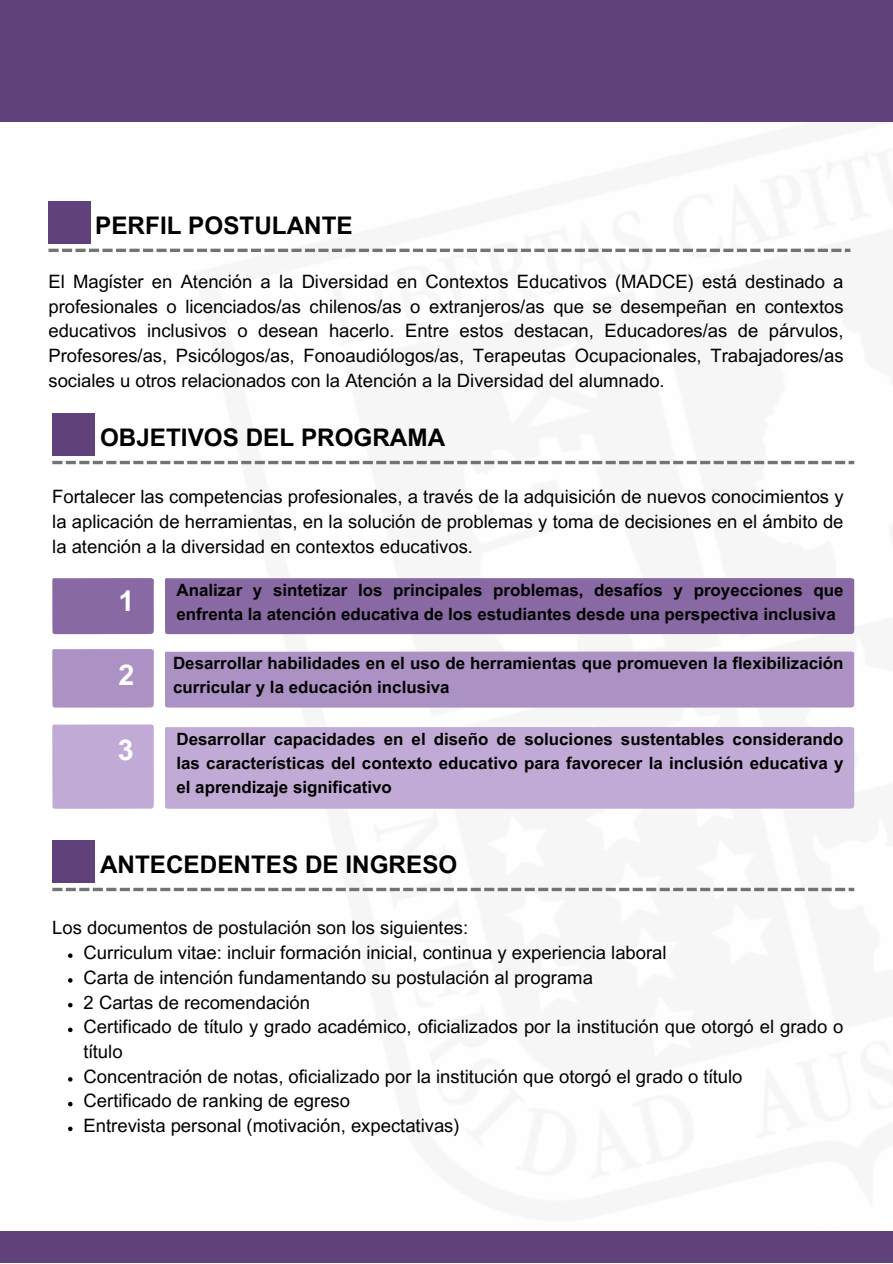
<style>
.page{position:relative;width:893px;height:1264px;background:#fff}
.page>*{position:absolute;margin:0;border:0;box-sizing:border-box;transform-origin:0 0}
.t1{font:700 28.65px "Arial MT Pro";color:#fff}
.t2{font:700 24.3px "Arial MT Pro";color:#000}
.t3{font:18.45px/24.8px "Arial MT Pro";color:#000;text-align:justify}
.t4{font:700 16.95px/23.5px "Arial MT Pro";color:#000}
</style>
<div class="page">
<img style="left:137px;top:248px;width:718px;height:644px">
<div style="left:0;top:0;width:892px;height:122px;background:#60417c"></div>
<div style="left:48px;top:201px;width:43px;height:42px;background:#60417c"></div>
<svg style="left:48px;top:249px;width:802px;height:3px"></svg>
<div style="left:0;top:1231px;width:892px;height:31px;background:#60417c"></div>
<div style="left:165px;top:578px;width:689px;height:56px;background:#8869a4"></div>
<div style="left:165px;top:651px;width:689px;height:56px;background:#ac91c4"></div>
<div style="left:165px;top:727px;width:689px;height:81px;background:#c2aad6"></div>
<div style="left:52px;top:578px;width:102px;height:56px;background:#8869a4"></div>
<div style="left:52px;top:649px;width:102px;height:58px;background:#ac91c4"></div>
<div style="left:52px;top:724px;width:102px;height:84px;background:#c2aad6"></div>
<div style="left:52px;top:413px;width:43px;height:42px;background:#60417c"></div>
<svg style="left:52px;top:461px;width:802px;height:3px"></svg>
<div style="left:52px;top:840px;width:43px;height:42px;background:#60417c"></div>
<svg style="left:52px;top:887px;width:10px;height:4px"></svg>
<svg style="left:66px;top:887px;width:10px;height:4px"></svg>
<svg style="left:79px;top:887px;width:10px;height:4px"></svg>
<svg style="left:93px;top:887px;width:10px;height:4px"></svg>
<svg style="left:106px;top:887px;width:10px;height:4px"></svg>
<svg style="left:120px;top:887px;width:10px;height:4px"></svg>
<svg style="left:133px;top:887px;width:10px;height:4px"></svg>
<svg style="left:147px;top:887px;width:10px;height:4px"></svg>
<svg style="left:160px;top:887px;width:10px;height:4px"></svg>
<svg style="left:174px;top:887px;width:10px;height:4px"></svg>
<svg style="left:187px;top:887px;width:10px;height:4px"></svg>
<svg style="left:201px;top:887px;width:10px;height:4px"></svg>
<svg style="left:214px;top:887px;width:10px;height:4px"></svg>
<svg style="left:228px;top:887px;width:10px;height:4px"></svg>
<svg style="left:241px;top:887px;width:10px;height:4px"></svg>
<svg style="left:255px;top:887px;width:10px;height:4px"></svg>
<svg style="left:268px;top:887px;width:10px;height:4px"></svg>
<svg style="left:282px;top:887px;width:10px;height:4px"></svg>
<svg style="left:295px;top:887px;width:10px;height:4px"></svg>
<svg style="left:309px;top:887px;width:10px;height:4px"></svg>
<svg style="left:322px;top:887px;width:10px;height:4px"></svg>
<svg style="left:336px;top:887px;width:10px;height:4px"></svg>
<svg style="left:349px;top:887px;width:10px;height:4px"></svg>
<svg style="left:363px;top:887px;width:10px;height:4px"></svg>
<svg style="left:376px;top:887px;width:10px;height:4px"></svg>
<svg style="left:389px;top:887px;width:11px;height:4px"></svg>
<svg style="left:403px;top:887px;width:10px;height:4px"></svg>
<svg style="left:416px;top:887px;width:11px;height:4px"></svg>
<svg style="left:430px;top:887px;width:10px;height:4px"></svg>
<svg style="left:443px;top:887px;width:11px;height:4px"></svg>
<svg style="left:457px;top:887px;width:10px;height:4px"></svg>
<svg style="left:470px;top:887px;width:11px;height:4px"></svg>
<svg style="left:484px;top:887px;width:10px;height:4px"></svg>
<svg style="left:497px;top:887px;width:11px;height:4px"></svg>
<svg style="left:511px;top:887px;width:10px;height:4px"></svg>
<svg style="left:524px;top:887px;width:10px;height:4px"></svg>
<svg style="left:538px;top:887px;width:10px;height:4px"></svg>
<svg style="left:551px;top:887px;width:10px;height:4px"></svg>
<svg style="left:565px;top:887px;width:10px;height:4px"></svg>
<svg style="left:578px;top:887px;width:10px;height:4px"></svg>
<svg style="left:592px;top:887px;width:10px;height:4px"></svg>
<svg style="left:605px;top:887px;width:10px;height:4px"></svg>
<svg style="left:619px;top:887px;width:10px;height:4px"></svg>
<svg style="left:632px;top:887px;width:10px;height:4px"></svg>
<svg style="left:646px;top:887px;width:10px;height:4px"></svg>
<svg style="left:659px;top:887px;width:10px;height:4px"></svg>
<svg style="left:673px;top:887px;width:10px;height:4px"></svg>
<svg style="left:686px;top:887px;width:10px;height:4px"></svg>
<svg style="left:700px;top:887px;width:10px;height:4px"></svg>
<svg style="left:713px;top:887px;width:10px;height:4px"></svg>
<svg style="left:727px;top:887px;width:10px;height:4px"></svg>
<svg style="left:740px;top:887px;width:10px;height:4px"></svg>
<svg style="left:754px;top:887px;width:10px;height:4px"></svg>
<svg style="left:767px;top:887px;width:10px;height:4px"></svg>
<svg style="left:781px;top:887px;width:10px;height:4px"></svg>
<svg style="left:794px;top:887px;width:10px;height:4px"></svg>
<svg style="left:808px;top:887px;width:10px;height:4px"></svg>
<svg style="left:821px;top:887px;width:10px;height:4px"></svg>
<svg style="left:835px;top:887px;width:10px;height:4px"></svg>
<svg style="left:848px;top:887px;width:6px;height:4px"></svg>
<svg style="left:68px;top:953px;width:5px;height:4px"></svg>
<svg style="left:68px;top:978px;width:5px;height:4px"></svg>
<svg style="left:68px;top:1002px;width:5px;height:5px"></svg>
<svg style="left:68px;top:1027px;width:5px;height:5px"></svg>
<svg style="left:68px;top:1077px;width:5px;height:4px"></svg>
<svg style="left:68px;top:1101px;width:5px;height:5px"></svg>
<svg style="left:68px;top:1126px;width:5px;height:5px"></svg>
<p class="t2" style="left:95px;top:216px;width:259px">PERFIL POSTULANTE</p>
<p class="t3" style="left:48px;top:271px;width:796px">El Magíster en Atención a la Diversidad en Contextos Educativos (MADCE) está destinado a profesionales o licenciados/as chilenos/as o extranjeros/as que se desempeñan en contextos educativos inclusivos o desean hacerlo. Entre estos destacan, Educadores/as de párvulos, Profesores/as, Psicólogos/as, Fonoaudiólogos/as, Terapeutas Ocupacionales, Trabajadores/as sociales u otros relacionados con la Atención a la Diversidad del alumnado.</p>
<p class="t2" style="left:100px;top:429px;width:346px">OBJETIVOS DEL PROGRAMA</p>
<p class="t3" style="left:52px;top:486px;width:792px">Fortalecer las competencias profesionales, a través de la adquisición de nuevos conocimientos y la aplicación de herramientas, en la solución de problemas y toma de decisiones en el ámbito de la atención a la diversidad en contextos educativos.</p>
<p class="t1" style="left:118px;top:590px;width:17px">1</p>
<p class="t4" style="left:176px;top:580px;width:668px">Analizar y sintetizar los principales problemas, desafíos y proyecciones que enfrenta la atención educativa de los estudiantes desde una perspectiva inclusiva</p>
<p class="t4" style="left:173px;top:654px;width:672px">Desarrollar habilidades en el uso de herramientas que promueven la flexibilización curricular y la educación inclusiva</p>
<p class="t4" style="left:176px;top:729px;width:668px;text-align:justify">Desarrollar capacidades en el diseño de soluciones sustentables considerando las características del contexto educativo para favorecer la inclusión educativa y el aprendizaje significativo</p>
<p class="t1" style="left:118px;top:664px;width:17px">2</p>
<p class="t1" style="left:118px;top:739px;width:17px">3</p>
<p class="t2" style="left:100px;top:855px;width:359px">ANTECEDENTES DE INGRESO</p>
<p class="t3" style="left:52px;top:917px;width:417px">Los documentos de postulación son los siguientes:</p>
<p class="t3" style="left:84px;top:942px;width:584px">Curriculum vitae: incluir formación inicial, continua y experiencia laboral</p>
<p class="t3" style="left:84px;top:967px;width:510px">Carta de intención fundamentando su postulación al programa</p>
<p class="t3" style="left:84px;top:991px;width:228px">2 Cartas de recomendación</p>
<p class="t3" style="left:84px;top:1016px;width:761px">Certificado de título y grado académico, oficializados por la institución que otorgó el grado o título</p>
<p class="t3" style="left:84px;top:1066px;width:660px">Concentración de notas, oficializado por la institución que otorgó el grado o título</p>
<p class="t3" style="left:84px;top:1090px;width:268px">Certificado de ranking de egreso</p>
<p class="t3" style="left:84px;top:1115px;width:377px">Entrevista personal (motivación, expectativas)</p>
</div>
